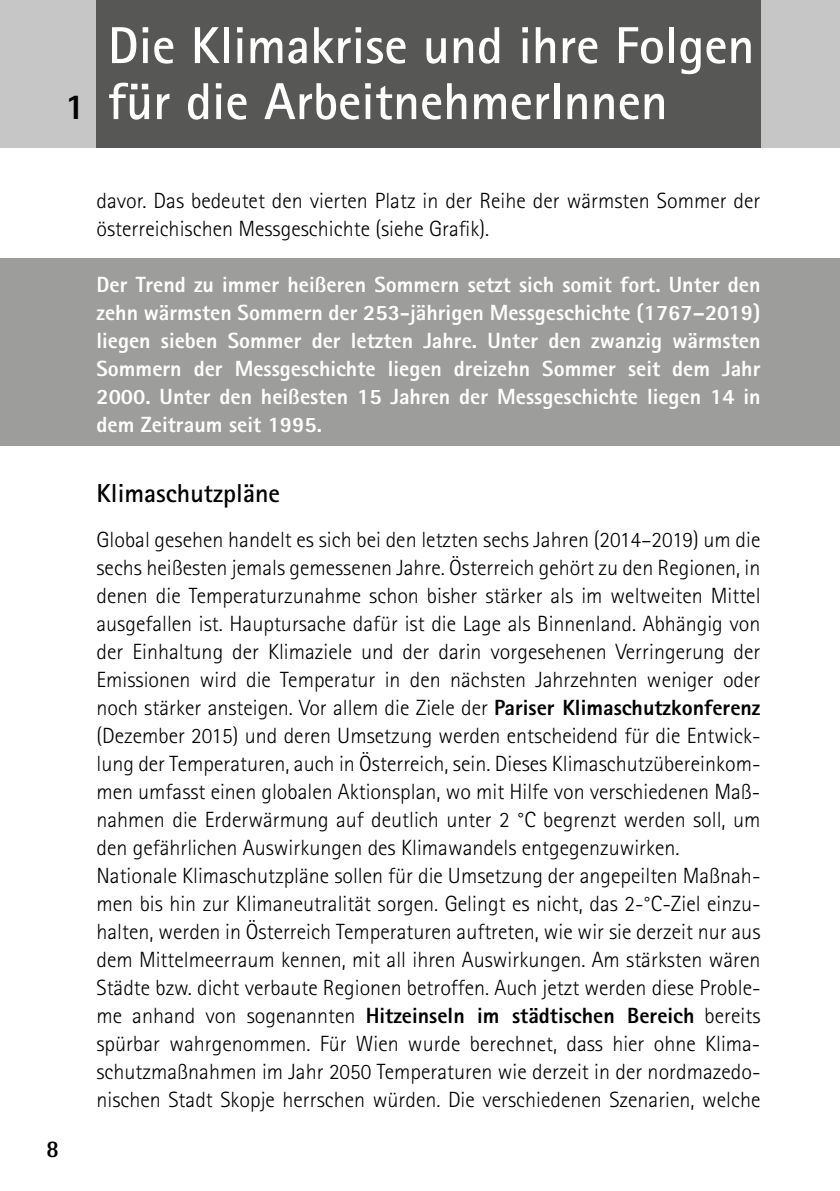
<style>
.page{position:relative;width:840px;height:1191px;background:#fff}
.page>*{position:absolute;margin:0;border:0;box-sizing:border-box;transform-origin:0 0}
.t1{font:700 52px/56px "Rotis Sans Serif Std";color:#fff}
.t2{font:800 36px "Rotis Sans Serif Std";color:#000}
.t3{font:700 26px "Rotis Sans Serif Std";color:#000}
.t4{font:700 24px "Rotis Semi Sans Std";color:#000}
.t5{font:300 22px/28px "Rotis Sans Serif Std";color:#000}
.t6{font:800 22px/28px "Rotis Sans Serif Std";color:#fff;text-align:justify}
.s1{font-weight:800}
</style>
<div class="page">
<div style="left:0;top:258px;width:839px;height:188px;background:#9d9d9c"></div>
<div style="left:0;top:0;width:839px;height:147px;background:#c6c6c6"></div>
<div style="left:96px;top:0;width:664px;height:147px;background:#575756"></div>
<h2 class="t2" style="left:65px;top:84px;width:22px">1</h2>
<h1 class="t1" style="left:108px;top:16px;width:647px">Die Klimakrise und ihre Folgen für die ArbeitnehmerInnen</h1>
<p class="t4" style="left:46px;top:1133px;width:14px">8</p>
<p class="t5" style="left:96px;top:187px;width:665px">davor. Das bedeutet den vierten Platz in der Reihe der wärmsten Sommer der österreichischen Messgeschichte (siehe Grafik).</p>
<p class="t6" style="left:96px;top:270px;width:665px">Der Trend zu immer heißeren Sommern setzt sich somit fort. Unter den zehn wärmsten Sommern der 253-jährigen Messgeschichte (1767–2019) liegen sieben Sommer der letzten Jahre. Unter den zwanzig wärmsten Sommern der Messgeschichte liegen dreizehn Sommer seit dem Jahr 2000. Unter den heißesten 15 Jahren der Messgeschichte liegen 14 in dem Zeitraum seit 1995.</p>
<p class="t3" style="left:96px;top:476px;width:185px">Klimaschutzpläne</p>
<p class="t5" style="left:96px;top:525px;width:665px">Global gesehen handelt es sich bei den letzten sechs Jahren (2014–2019) um die sechs heißesten jemals gemessenen Jahre. Österreich gehört zu den Regionen, in denen die Temperaturzunahme schon bisher stärker als im weltweiten Mittel ausgefallen ist. Hauptursache dafür ist die Lage als Binnenland. Abhängig von der Einhaltung der Klimaziele und der darin vorgesehenen Verringerung der Emissionen wird die Temperatur in den nächsten Jahrzehnten weniger oder noch stärker ansteigen. Vor allem die Ziele der <span class="s1">Pariser Klimaschutzkonferenz </span>(Dezember 2015) und deren Umsetzung werden entscheidend für die Entwick&shy;lung der Temperaturen, auch in Österreich, sein. Dieses Klimaschutzübereinkom&shy;men umfasst einen globalen Aktionsplan, wo mit Hilfe von verschiedenen Maß&shy;nahmen die Erderwärmung auf deutlich unter 2 °C begrenzt werden soll, um den gefährlichen Auswirkungen des Klimawandels entgegenzuwirken.<br>Nationale Klimaschutzpläne sollen für die Umsetzung der angepeilten Maßnah&shy;men bis hin zur Klimaneutralität sorgen. Gelingt es nicht, das 2-°C-Ziel einzu&shy;halten, werden in Österreich Temperaturen auftreten, wie wir sie derzeit nur aus dem Mittelmeerraum kennen, mit all ihren Auswirkungen. Am stärksten wären Städte bzw. dicht verbaute Regionen betroffen. Auch jetzt werden diese Proble&shy;me anhand von sogenannten <span class="s1">Hitzeinseln im städtischen Bereich</span> bereits spürbar wahrgenommen. Für Wien wurde berechnet, dass hier ohne Klima&shy;schutzmaßnahmen im Jahr 2050 Temperaturen wie derzeit in der nordmazedo&shy;nischen Stadt Skopje herrschen würden. Die verschiedenen Szenarien, welche</p>
</div>
